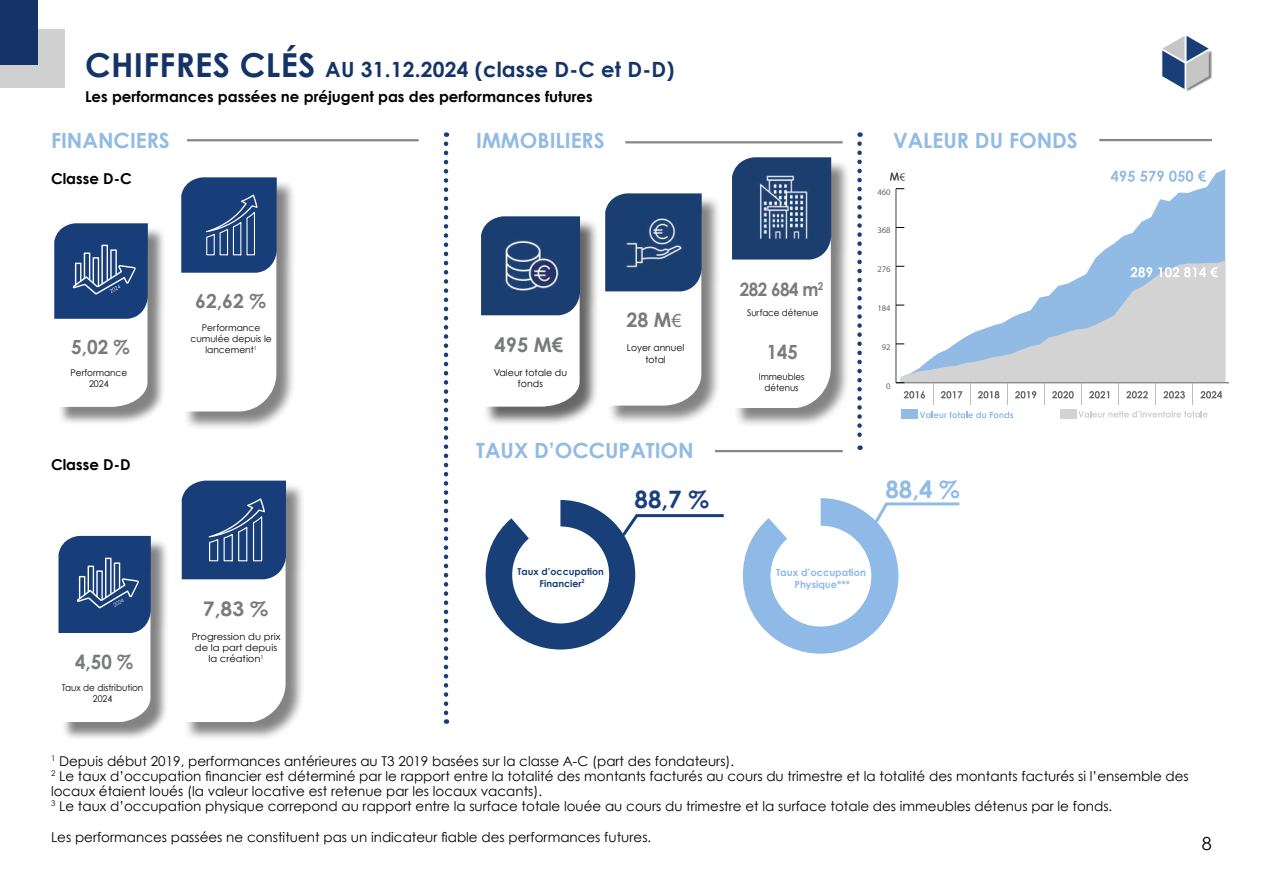
<style>
.page{position:relative;width:1263px;height:893px;background:#fff}
.page>*{position:absolute;margin:0;border:0;box-sizing:border-box;transform-origin:0 0}
.t1{font:700 24px "Century Gothic";color:#193f78}
.t2{font:700 24px "Century Gothic";color:#90bbe7}
.t3{font:700 21px "Century Gothic";color:#91bbe5}
.t4{font:700 21px "Century Gothic";letter-spacing:.01em;color:#143467}
.t5{font:700 20.1px "Century Gothic";color:#797b7b;scale:1.05 1}
.t6{font:700 20.1px "Century Gothic";color:#797b7b}
.t7{font:700 19.95px "Century Gothic";color:#797b7b}
.t8{font:700 19.8px "Century Gothic";color:#797b7b;scale:.94 1}
.t9{font:700 19.5px "Century Gothic";color:#797b7b}
.t10{font:700 19.5px "Century Gothic";color:#797b7c;scale:.94 1}
.t11{font:700 19.35px "Century Gothic";color:#797b7b}
.t12{font:700 18.45px "Century Gothic";letter-spacing:-.03em;color:#797b7c;scale:.92 1}
.t13{font:18px "Century Gothic";color:#000}
.t14{font:700 15px "Century Gothic";color:#000}
.t15{font:13.5px/15px "Century Gothic";color:#000}
.t16{font:700 9.9px/11.9px "Century Gothic";color:#8fbae8;text-align:center}
.t17{font:9.45px/11.4px "Century Gothic";color:#000;text-align:center;scale:1.05 1}
.t18{font:9.45px/11.2px "Century Gothic";color:#000;text-align:center}
.t19{font:700 9.45px/11.4px "Century Gothic";color:#193f78;text-align:center}
.t20{font:9.3px/11.1px "Century Gothic";color:#020203;text-align:center;scale:.94 1}
.t21{font:9.3px/11.2px "Century Gothic";color:#000;text-align:center;scale:.94 1}
.t22{font:9.15px/10.9px "Century Gothic";color:#000;text-align:center}
.t23{font:8.7px "Century Gothic";color:#666}
.s1{font-size:33px}
.s2{font-family:"Myriad Pro";font-weight:400}
</style>
<div class="page">
<img style="left:1186px;top:51px;width:26px;height:41px">
<svg style="left:1162px;top:36px;width:47px;height:53px"></svg>
<div style="left:0;top:30px;width:65px;height:58px;background:#d0d0d0"></div>
<div style="left:0;top:0;width:37px;height:65px;background:#143467"></div>
<hr style="left:187px;top:139px;width:232px;height:2px;background:#878787">
<hr style="left:625px;top:141px;width:218px;height:2px;background:#878787">
<hr style="left:715px;top:450px;width:128px;height:2px;background:#878787">
<hr style="left:1099px;top:139px;width:113px;height:2px;background:#878787">
<svg style="left:857px;top:144px;width:5px;height:306px"></svg>
<div style="left:183px;top:179px;width:113px;height:252px;background:#000;opacity:.49"></div>
<svg style="left:181px;top:177px;width:96px;height:234px"></svg>
<svg style="left:444px;top:144px;width:4px;height:580px"></svg>
<div style="left:183px;top:482px;width:122px;height:259px;background:#000;opacity:.49"></div>
<svg style="left:182px;top:481px;width:104px;height:241px"></svg>
<div style="left:57px;top:226px;width:110px;height:200px;background:#000;opacity:.49"></div>
<svg style="left:54px;top:223px;width:94px;height:184px"></svg>
<div style="left:61px;top:538px;width:109px;height:202px;background:#000;opacity:.49"></div>
<svg style="left:59px;top:536px;width:92px;height:186px"></svg>
<div style="left:733px;top:159px;width:118px;height:268px;background:#000;opacity:.49"></div>
<svg style="left:732px;top:157px;width:99px;height:251px"></svg>
<img style="left:739px;top:164px;width:85px;height:89px">
<div style="left:606px;top:195px;width:115px;height:230px;background:#000;opacity:.49"></div>
<svg style="left:605px;top:193px;width:97px;height:213px"></svg>
<img style="left:613px;top:202px;width:82px;height:84px">
<div style="left:483px;top:218px;width:117px;height:208px;background:#000;opacity:.6"></div>
<svg style="left:481px;top:216px;width:99px;height:191px"></svg>
<img style="left:484px;top:233px;width:83px;height:83px">
<svg style="left:486px;top:500px;width:238px;height:149px"></svg>
<svg style="left:901px;top:169px;width:324px;height:92px"></svg>
<hr style="left:896px;top:382px;width:332px;height:1px;background:#808080">
<hr style="left:896px;top:189px;width:1px;height:194px;background:#808080">
<svg style="left:1078px;top:411px;width:130px;height:6px"></svg>
<svg style="left:920px;top:412px;width:93px;height:6px"></svg>
<div style="left:901px;top:409px;width:16px;height:10px;background:#91bbe5"></div>
<div style="left:1060px;top:409px;width:16px;height:10px;background:#d3d3d3"></div>
<svg style="left:890px;top:173px;width:15px;height:8px"></svg>
<svg style="left:1111px;top:171px;width:95px;height:11px"></svg>
<svg style="left:896px;top:261px;width:329px;height:144px"></svg>
<svg style="left:743px;top:498px;width:217px;height:156px"></svg>
<div style="left:770px;top:526px;width:101px;height:100px;background:#fff;border-radius:50%"></div>
<h2 class="t4" style="left:85px;top:53px;width:591px"><span class="s1">CHIFFRES CLÉS</span> AU 31.12.2024 (classe D-C et D-D)</h2>
<p class="t14" style="left:85px;top:85px;width:509px">Les performances passées ne préjugent pas des performances futures</p>
<h2 class="t3" style="left:51px;top:125px;width:120px">FINANCIERS</h2>
<h2 class="t3" style="left:476px;top:125px;width:130px">IMMOBILIERS</h2>
<p class="t14" style="left:51px;top:167px;width:82px">Classe D-C</p>
<h3 class="t9" style="left:71px;top:333px;width:60px">5,02 %</h3>
<p class="t22" style="left:71px;top:367px;width:58px">Performance<br>2024</p>
<p class="t14" style="left:51px;top:453px;width:81px">Classe D-D</p>
<h3 class="t11" style="left:195px;top:287px;width:72px">62,62 %</h3>
<p class="t22" style="left:190px;top:322px;width:83px">Performance cumulée depuis le lancement<sup>1</sup></p>
<h3 class="t6" style="left:495px;top:330px;width:70px">495 M€</h3>
<p class="t18" style="left:494px;top:366px;width:75px">Valeur totale du fonds</p>
<h3 class="t7" style="left:626px;top:305px;width:56px">28 M<span class="s2">€</span></h3>
<p class="t18" style="left:627px;top:342px;width:59px">Loyer annuel total</p>
<h2 class="t3" style="left:476px;top:435px;width:219px">TAUX D’OCCUPATION</h2>
<h3 class="t12" style="left:740px;top:276px;width:92px">282 684 m<sup>2</sup></h3>
<p class="t20" style="left:747px;top:307px;width:77px">Surface détenue</p>
<h3 class="t10" style="left:767px;top:337px;width:34px">145</h3>
<p class="t20" style="left:759px;top:371px;width:50px">Immeubles détenus</p>
<h2 class="t3" style="left:893px;top:125px;width:186px">VALEUR DU FONDS</h2>
<p class="t23" style="left:877px;top:186px;width:15px">460</p>
<p class="t23" style="left:877px;top:225px;width:15px">368</p>
<p class="t23" style="left:877px;top:264px;width:15px">276</p>
<p class="t23" style="left:877px;top:303px;width:15px">184</p>
<p class="t23" style="left:882px;top:341px;width:10px">92</p>
<p class="t23" style="left:886px;top:380px;width:6px">0</p>
<h1 class="t1" style="left:635px;top:481px;width:76px">88,7 %</h1>
<h1 class="t2" style="left:885px;top:471px;width:76px">88,4 %</h1>
<h3 class="t8" style="left:75px;top:647px;width:63px">4,50 %</h3>
<p class="t21" style="left:62px;top:682px;width:88px">Taux de distribution<br>2024</p>
<h3 class="t5" style="left:203px;top:594px;width:64px">7,83 %</h3>
<p class="t17" style="left:192px;top:630px;width:86px">Progression du prix de la part depuis la création<sup>1</sup></p>
<p class="t19" style="left:518px;top:565px;width:88px">Taux d’occupation<br>Financier<sup>2</sup></p>
<p class="t16" style="left:776px;top:566px;width:91px">Taux d’occupation<br>Physique***</p>
<p class="t15" style="left:51px;top:753px;width:1139px"><sup>1</sup> Depuis début 2019, performances antérieures au T3 2019 basées sur la classe A-C (part des fondateurs).<br><sup>2</sup> Le taux d’occupation financier est déterminé par le rapport entre la totalité des montants facturés au cours du trimestre et la totalité des montants facturés si l’ensemble des locaux étaient loués (la valeur locative est retenue par les locaux vacants).<br><sup>3</sup> Le taux d’occupation physique correpond au rapport entre la surface totale louée au cours du trimestre et la surface totale des immeubles détenus par le fonds.</p>
<p class="t15" style="left:51px;top:829px;width:602px">Les performances passées ne constituent pas un indicateur fiable des performances futures.</p>
<h3 class="t13" style="left:1202px;top:831px;width:11px">8</h3>
</div>
